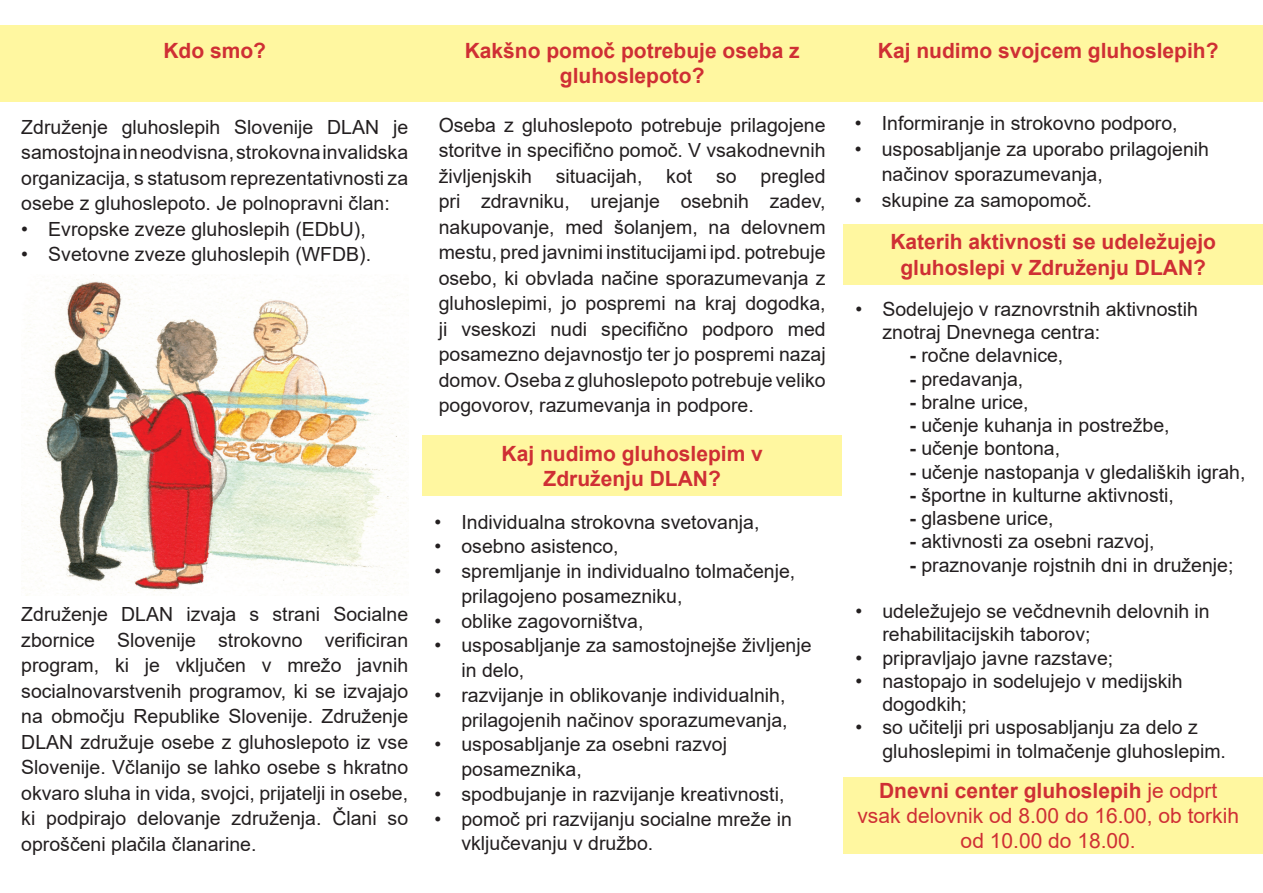
<style>
.page{position:relative;width:1263px;height:893px;background:#fff}
.page>*{position:absolute;margin:0;border:0;box-sizing:border-box;transform-origin:0 0}
.t1{font:700 21px/25.2px "Arial";color:#cf2f34;text-align:center}
.t2{font:21px/25.2px "Arial";color:#cf2f34;text-align:center}
.t3{font:19.5px/25.5px "Arial";color:#231f20}
.s1{font-weight:700}
</style>
<div class="page">
<div style="left:0;top:26px;width:1263px;height:76px;background:#fff7a0"></div>
<div style="left:422px;top:435px;width:420px;height:61px;background:#fff7a0"></div>
<img style="left:21px;top:275px;width:387px;height:320px">
<div style="left:843px;top:224px;width:420px;height:61px;background:#fff7a0"></div>
<div style="left:843px;top:777px;width:420px;height:77px;background:#fff7a0"></div>
<p class="t1" style="left:163px;top:38px;width:104px">Kdo smo?</p>
<p class="t3" style="left:21px;top:114px;width:388px;text-align:justify">Združenje gluhoslepih Slovenije DLAN je samostojna in neodvisna, strokovna invalidska organizacija, s statusom reprezentativnosti za osebe z gluhoslepoto. Je polnopravni član:</p>
<p class="t3" style="left:21px;top:216px;width:346px">• Evropske zveze gluhoslepih (EDbU),</p>
<p class="t3" style="left:21px;top:241px;width:351px">• Svetovne zveze gluhoslepih (WFDB).</p>
<p class="t3" style="left:21px;top:601px;width:388px;text-align:justify">Združenje DLAN izvaja s strani Socialne zbornice Slovenije strokovno verificiran program, ki je vključen v mrežo javnih socialnovarstvenih programov, ki se izvajajo na območju Republike Slovenije. Združenje DLAN združuje osebe z gluhoslepoto iz vse Slovenije. Včlanijo se lahko osebe s hkratno okvaro sluha in vida, svojci, prijatelji in osebe, ki podpirajo delovanje združenja. Člani so oproščeni plačila članarine.</p>
<p class="t1" style="left:465px;top:38px;width:336px">Kakšno pomoč potrebuje oseba z</p>
<p class="t1" style="left:560px;top:63px;width:146px">gluhoslepoto?</p>
<p class="t3" style="left:439px;top:112px;width:388px;text-align:justify">Oseba z gluhoslepoto potrebuje prilagojene storitve in specifično pomoč. V vsakodnevnih življenjskih situacijah, kot so pregled pri zdravniku, urejanje osebnih zadev, nakupovanje, med šolanjem, na delovnem mestu, pred javnimi institucijami ipd. potrebuje osebo, ki obvlada načine sporazumevanja z gluhoslepimi, jo pospremi na kraj dogodka, ji vseskozi nudi specifično podporo med posamezno dejavnostjo ter jo pospremi nazaj domov. Oseba z gluhoslepoto potrebuje veliko pogovorov, razumevanja in podpore.</p>
<p class="t1" style="left:501px;top:441px;width:263px">Kaj nudimo gluhoslepim v</p>
<p class="t1" style="left:543px;top:466px;width:179px">Združenju DLAN?</p>
<p class="t3" style="left:434px;top:509px;width:327px">• Individualna strokovna svetovanja,</p>
<p class="t3" style="left:434px;top:534px;width:186px">• osebno asistenco,</p>
<p class="t3" style="left:461px;top:559px;width:335px;line-height:24.8px;text-indent:-27px">• spremljanje in individualno tolmačenje, prilagojeno posamezniku,</p>
<p class="t3" style="left:434px;top:608px;width:211px">• oblike zagovorništva,</p>
<p class="t3" style="left:461px;top:633px;width:352px;line-height:24.8px;text-indent:-27px">• usposabljanje za samostojnejše življenje in delo,</p>
<p class="t3" style="left:434px;top:682px;width:355px;line-height:24.8px;text-align:right">• razvijanje in oblikovanje individualnih, prilagojenih načinov sporazumevanja,</p>
<p class="t3" style="left:461px;top:732px;width:267px;line-height:24.8px;text-indent:-27px">• usposabljanje za osebni razvoj posameznika,</p>
<p class="t3" style="left:434px;top:781px;width:351px">• spodbujanje in razvijanje kreativnosti,</p>
<p class="t3" style="left:461px;top:806px;width:332px;line-height:24.8px;text-indent:-27px">• pomoč pri razvijanju socialne mreže in vključevanju v družbo.</p>
<p class="t1" style="left:878px;top:38px;width:342px">Kaj nudimo svojcem gluhoslepih?</p>
<p class="t3" style="left:855px;top:110px;width:324px">• Informiranje in strokovno podporo,</p>
<p class="t3" style="left:882px;top:136px;width:329px;text-indent:-27px">• usposabljanje za uporabo prilagojenih načinov sporazumevanja,</p>
<p class="t3" style="left:855px;top:187px;width:239px">• skupine za samopomoč.</p>
<p class="t1" style="left:890px;top:230px;width:327px">Katerih aktivnosti se udeležujejo gluhoslepi v Združenju DLAN?</p>
<p class="t3" style="left:882px;top:297px;width:317px;line-height:23.2px;text-indent:-27px">• Sodelujejo v raznovrstnih aktivnostih znotraj Dnevnega centra:</p>
<p class="t3" style="left:909px;top:343px;width:155px"><span class="s1">-</span> ročne delavnice,</p>
<p class="t3" style="left:909px;top:366px;width:115px"><span class="s1">-</span> predavanja,</p>
<p class="t3" style="left:909px;top:389px;width:121px"><span class="s1">-</span> bralne urice,</p>
<p class="t3" style="left:909px;top:412px;width:262px"><span class="s1">-</span> učenje kuhanja in postrežbe,</p>
<p class="t3" style="left:909px;top:436px;width:152px"><span class="s1">-</span> učenje bontona,</p>
<p class="t3" style="left:909px;top:459px;width:337px"><span class="s1">-</span> učenje nastopanja v gledaliških igrah,</p>
<p class="t3" style="left:909px;top:482px;width:266px"><span class="s1">-</span> športne in kulturne aktivnosti,</p>
<p class="t3" style="left:909px;top:505px;width:146px"><span class="s1">-</span> glasbene urice,</p>
<p class="t3" style="left:909px;top:529px;width:246px"><span class="s1">-</span> aktivnosti za osebni razvoj,</p>
<p class="t3" style="left:909px;top:552px;width:326px"><span class="s1">-</span> praznovanje rojstnih dni in druženje;</p>
<p class="t3" style="left:882px;top:599px;width:329px;line-height:23.2px;text-indent:-27px">• udeležujejo se večdnevnih delovnih in rehabilitacijskih taborov;</p>
<p class="t3" style="left:855px;top:645px;width:259px">• pripravljajo javne razstave;</p>
<p class="t3" style="left:882px;top:669px;width:302px;line-height:23.2px;text-indent:-27px">• nastopajo in sodelujejo v medijskih dogodkih;</p>
<p class="t3" style="left:882px;top:715px;width:345px;line-height:24px;text-indent:-27px">• so učitelji pri usposabljanju za delo z gluhoslepimi in tolmačenje gluhoslepim.</p>
<p class="t2" style="left:857px;top:778px;width:383px"><span class="s1">Dnevni center gluhoslepih</span> je odprt vsak delovnik od 8.00 do 16.00, ob torkih od 10.00 do 18.00.</p>
</div>
